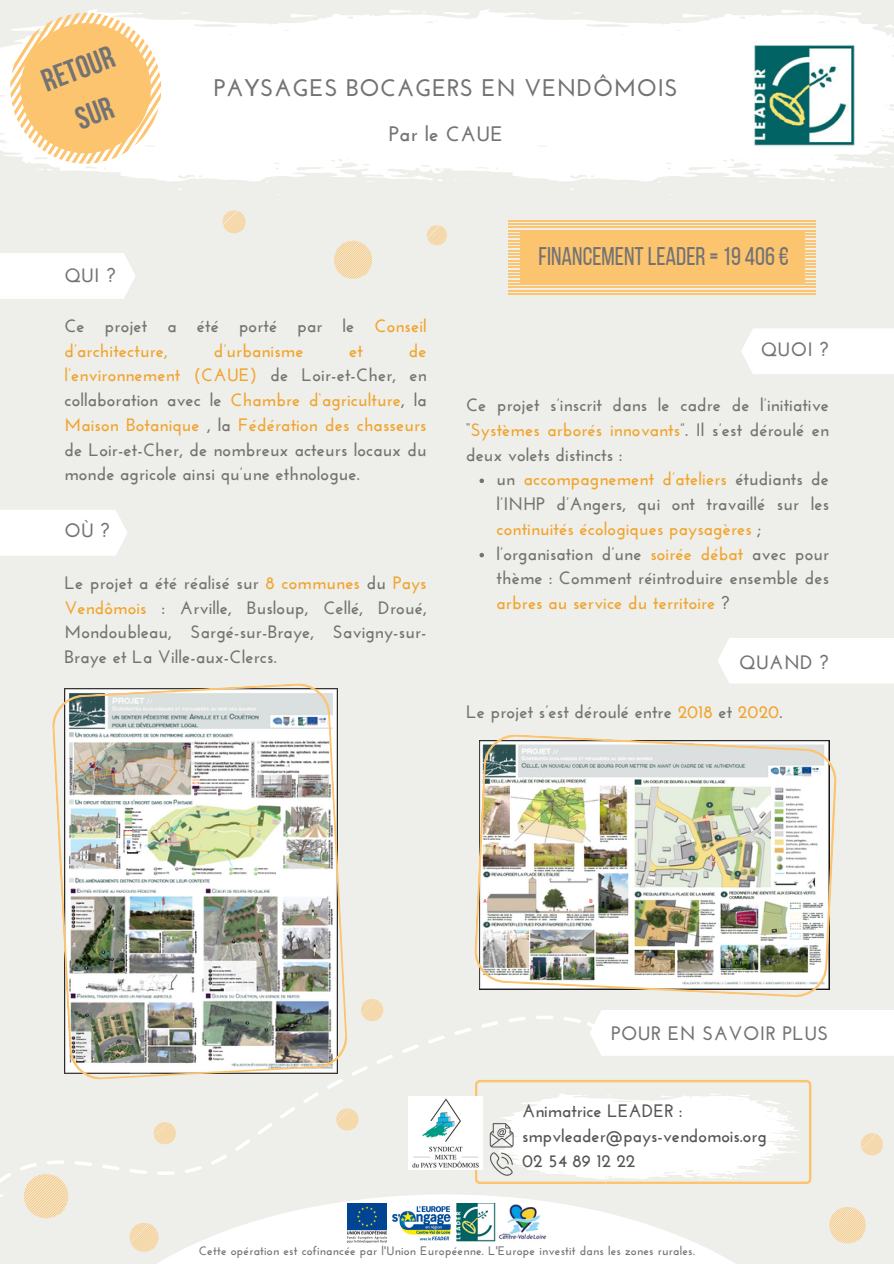
<style>
.page{position:relative;width:894px;height:1264px;background:#fff}
.page>*{position:absolute;margin:0;border:0;box-sizing:border-box;transform-origin:0 0}
.t1{font:700 31.5px/47.2px "Bebas Neue";color:#737373;text-align:center}
.t2{font:25.5px "Bebas Neue";color:#737373}
.t3{font:700 24px "Josefin Sans";letter-spacing:.02em;color:#737373}
.t4{font:700 21px "Josefin Sans";letter-spacing:.02em;color:#737373}
.t5{font:700 19.5px "Josefin Sans";letter-spacing:.02em;color:#737373}
.t6{font:700 18px/24.8px "Josefin Sans";letter-spacing:.01em;color:#737373;text-align:justify}
.t7{font:700 18px/24.8px "Josefin Sans";letter-spacing:.01em;color:#f1a42f;text-align:justify}
.t8{font:700 18px/24.8px "Josefin Sans";color:#545454}
.t9{font:700 12.3px "Josefin Sans";letter-spacing:.02em;color:#737373}
.s1{color:#f1a42f}
.s2{color:#737373}
</style>
<div class="page">
<div style="left:0;top:0;width:893px;height:1263px;background:#eeefea"></div>
<svg style="left:573px;top:11px;width:320px;height:170px;background:#fcfdfc"></svg>
<svg style="left:882px;top:22px;width:11px;height:10px"></svg>
<svg style="left:681px;top:14px;width:27px;height:5px"></svg>
<svg style="left:852px;top:157px;width:8px;height:2px"></svg>
<svg style="left:573px;top:12px;width:10px;height:2px"></svg>
<svg style="left:771px;top:10px;width:37px;height:4px"></svg>
<svg style="left:834px;top:11px;width:31px;height:10px"></svg>
<svg style="left:824px;top:179px;width:15px;height:3px"></svg>
<svg style="left:875px;top:149px;width:18px;height:18px"></svg>
<hr style="left:508px;top:220px;width:164px;height:2px;background:#fdc46f">
<hr style="left:508px;top:223px;width:164px;height:2px;background:#fdc46f">
<hr style="left:508px;top:227px;width:164px;height:1px;background:#fdc46f">
<hr style="left:508px;top:230px;width:164px;height:1px;background:#fdc46f">
<hr style="left:508px;top:233px;width:164px;height:2px;background:#fdc46f">
<hr style="left:508px;top:237px;width:164px;height:1px;background:#fdc46f">
<hr style="left:508px;top:240px;width:164px;height:1px;background:#fdc46f">
<hr style="left:508px;top:243px;width:164px;height:2px;background:#fdc46f">
<hr style="left:508px;top:247px;width:164px;height:1px;background:#fdc46f">
<hr style="left:508px;top:250px;width:164px;height:1px;background:#fdc46f">
<hr style="left:508px;top:253px;width:164px;height:2px;background:#fdc46f">
<hr style="left:508px;top:256px;width:164px;height:2px;background:#fdc46f">
<hr style="left:508px;top:260px;width:164px;height:1px;background:#fdc46f">
<hr style="left:508px;top:263px;width:164px;height:2px;background:#fdc46f">
<hr style="left:508px;top:266px;width:164px;height:2px;background:#fdc46f">
<hr style="left:508px;top:270px;width:164px;height:1px;background:#fdc46f">
<hr style="left:508px;top:273px;width:164px;height:2px;background:#fdc46f">
<hr style="left:508px;top:276px;width:164px;height:2px;background:#fdc46f">
<hr style="left:508px;top:280px;width:164px;height:1px;background:#fdc46f">
<hr style="left:508px;top:283px;width:164px;height:2px;background:#fdc46f">
<hr style="left:508px;top:286px;width:164px;height:2px;background:#fdc46f">
<hr style="left:508px;top:290px;width:164px;height:1px;background:#fdc46f">
<hr style="left:508px;top:293px;width:164px;height:2px;background:#fdc46f">
<svg style="left:0;top:9px;width:573px;height:181px;fill:#fff"></svg>
<svg style="left:290px;top:14px;width:26px;height:5px"></svg>
<svg style="left:526px;top:104px;width:8px;height:3px"></svg>
<svg style="left:558px;top:100px;width:11px;height:3px"></svg>
<svg style="left:180px;top:12px;width:11px;height:2px"></svg>
<svg style="left:366px;top:181px;width:9px;height:2px"></svg>
<svg style="left:460px;top:157px;width:8px;height:2px"></svg>
<svg style="left:177px;top:188px;width:6px;height:2px"></svg>
<svg style="left:556px;top:72px;width:9px;height:8px"></svg>
<svg style="left:522px;top:130px;width:9px;height:3px"></svg>
<svg style="left:541px;top:41px;width:19px;height:7px"></svg>
<svg style="left:379px;top:10px;width:46px;height:4px"></svg>
<svg style="left:440px;top:11px;width:33px;height:12px"></svg>
<svg style="left:432px;top:179px;width:15px;height:5px"></svg>
<svg style="left:491px;top:22px;width:39px;height:14px"></svg>
<svg style="left:547px;top:55px;width:13px;height:11px"></svg>
<svg style="left:483px;top:144px;width:30px;height:23px"></svg>
<svg style="left:10px;top:12px;width:151px;height:159px;background:#fcd79f"></svg>
<svg style="left:140px;top:1208px;width:594px;height:55px;fill:#fff"></svg>
<img style="left:456px;top:1239px;width:39px;height:1px">
<img style="left:497px;top:1239px;width:50px;height:1px">
<img style="left:347px;top:1239px;width:39px;height:3px">
<img style="left:391px;top:1239px;width:60px;height:3px">
<img style="left:752px;top:44px;width:103px;height:103px">
<div style="left:0;top:253px;width:135px;height:46px;background:#fff"></div>
<hr style="left:652px;top:220px;width:163px;height:2px;background:#fdc46f">
<hr style="left:652px;top:223px;width:163px;height:2px;background:#fdc46f">
<hr style="left:652px;top:227px;width:163px;height:1px;background:#fdc46f">
<hr style="left:652px;top:230px;width:163px;height:1px;background:#fdc46f">
<hr style="left:652px;top:233px;width:163px;height:2px;background:#fdc46f">
<hr style="left:652px;top:237px;width:163px;height:1px;background:#fdc46f">
<hr style="left:652px;top:240px;width:163px;height:1px;background:#fdc46f">
<hr style="left:652px;top:243px;width:163px;height:2px;background:#fdc46f">
<hr style="left:652px;top:247px;width:163px;height:1px;background:#fdc46f">
<hr style="left:652px;top:250px;width:163px;height:1px;background:#fdc46f">
<hr style="left:652px;top:253px;width:163px;height:2px;background:#fdc46f">
<hr style="left:652px;top:256px;width:163px;height:2px;background:#fdc46f">
<hr style="left:652px;top:260px;width:163px;height:1px;background:#fdc46f">
<hr style="left:652px;top:263px;width:163px;height:2px;background:#fdc46f">
<hr style="left:652px;top:266px;width:163px;height:2px;background:#fdc46f">
<hr style="left:652px;top:270px;width:163px;height:1px;background:#fdc46f">
<hr style="left:652px;top:273px;width:163px;height:2px;background:#fdc46f">
<hr style="left:652px;top:276px;width:163px;height:2px;background:#fdc46f">
<hr style="left:652px;top:280px;width:163px;height:1px;background:#fdc46f">
<hr style="left:652px;top:283px;width:163px;height:2px;background:#fdc46f">
<hr style="left:652px;top:286px;width:163px;height:2px;background:#fdc46f">
<hr style="left:652px;top:290px;width:163px;height:1px;background:#fdc46f">
<hr style="left:652px;top:293px;width:163px;height:2px;background:#fdc46f">
<div style="left:520px;top:232px;width:284px;height:51px;background:#fdc46f"></div>
<svg style="left:829px;top:1207px;width:36px;height:36px"></svg>
<svg style="left:129px;top:1239px;width:29px;height:12px"></svg>
<svg style="left:334px;top:241px;width:38px;height:38px"></svg>
<svg style="left:222px;top:210px;width:23px;height:23px"></svg>
<svg style="left:426px;top:225px;width:21px;height:20px"></svg>
<svg style="left:860px;top:1133px;width:22px;height:22px"></svg>
<div style="left:741px;top:328px;width:152px;height:46px;background:#fff"></div>
<div style="left:0;top:510px;width:127px;height:45px;background:#fff"></div>
<svg style="left:8px;top:1009px;width:577px;height:230px"></svg>
<svg style="left:0;top:1174px;width:8px;height:23px"></svg>
<div style="left:587px;top:1010px;width:306px;height:46px;background:#fff"></div>
<div style="left:718px;top:638px;width:175px;height:45px;background:#fff"></div>
<svg style="left:154px;top:1121px;width:22px;height:23px"></svg>
<svg style="left:336px;top:1108px;width:22px;height:22px"></svg>
<svg style="left:474px;top:1079px;width:337px;height:111px"></svg>
<img style="left:409px;top:1096px;width:73px;height:73px">
<svg style="left:361px;top:999px;width:22px;height:22px"></svg>
<img style="left:51px;top:683px;width:297px;height:397px">
<svg style="left:479px;top:478px;width:5px;height:5px"></svg>
<svg style="left:479px;top:553px;width:5px;height:4px"></svg>
<img style="left:474px;top:734px;width:363px;height:263px">
<p class="t1" style="left:36px;top:63px;width:76px;rotate:-21deg">RETOUR<br>SUR</p>
<h6 class="t5" style="left:64px;top:267px;width:52px">QUI ?</h6>
<h4 class="t3" style="left:214px;top:78px;width:465px">PAYSAGES BOCAGERS EN VENDÔMOIS</h4>
<p class="t4" style="left:389px;top:125px;width:116px">Par le CAUE</p>
<h6 class="t2" style="left:538px;top:246px;width:252px">FINANCEMENTLEADER=19 406€</h6>
<h6 class="t6" style="left:64px;top:315px;width:363px">Ce projet a été porté par le <span class="s1">Conseil d’architecture,</span></h6>
<h6 class="t6" style="left:64px;top:340px;width:363px;text-indent:344px"><span class="s1">de l’environnement (CAUE)</span> de Loir-et-Cher, en collaboration avec le <span class="s1">Chambre d‘agriculture</span>, la <span class="s1">Maison Botanique</span> , la <span class="s1">Fédération des chasseurs </span>de Loir-et-Cher, de nombreux acteurs locaux du monde agricole ainsi qu’une ethnologue.</h6>
<h6 class="t7" style="left:214px;top:340px;width:91px">d’urbanisme</h6>
<h6 class="t7" style="left:349px;top:340px;width:15px">et</h6>
<p class="t5" style="left:64px;top:522px;width:46px">OÙ ?</p>
<h6 class="t6" style="left:64px;top:572px;width:363px">Le projet a été réalisé sur <span class="s1">8 communes</span> du <span class="s1">Pays Vendômois</span> : Arville, Busloup, Cellé, Droué, Mondoubleau, Sargé-sur-Braye, Savigny-sur-Braye et La Ville-aux-Clercs.</h6>
<h4 class="t5" style="left:760px;top:341px;width:69px">QUOI ?</h4>
<p class="t6" style="left:466px;top:394px;width:364px">Ce projet s’inscrit dans le cadre de l’initiative “<span class="s1">Systèmes arborés innovants</span>”. Il s’est déroulé en deux volets distincts :</p>
<p class="t7" style="left:496px;top:468px;width:334px"><span class="s2">un</span> accompagnement d’ateliers <span class="s2">étudiants de l’INHP d’Angers, qui ont travaillé sur les </span>continuités écologiques paysagères <span class="s2">;</span></p>
<h4 class="t6" style="left:496px;top:542px;width:334px">l’organisation d’une <span class="s1">soirée débat</span> avec pour thème : Comment réintroduire ensemble des <span class="s1">arbres au service du territoire</span> ?</h4>
<p class="t5" style="left:739px;top:654px;width:91px">QUAND ?</p>
<p class="t6" style="left:466px;top:701px;width:318px">Le projet s’est déroulé entre <span class="s1">2018</span> et <span class="s1">2020</span>.</p>
<h5 class="t5" style="left:611px;top:1025px;width:219px">POUR EN SAVOIR PLUS</h5>
<p class="t8" style="left:522px;top:1100px;width:246px">Animatrice LEADER : smpvleader@pays-vendomois.org<br>02 54 89 12 22</p>
<h2 class="t9" style="left:199px;top:1245px;width:497px">Cette opération est cofinancée par l'Union Européenne. L'Europe investit dans les zones rurales.</h2>
</div>
